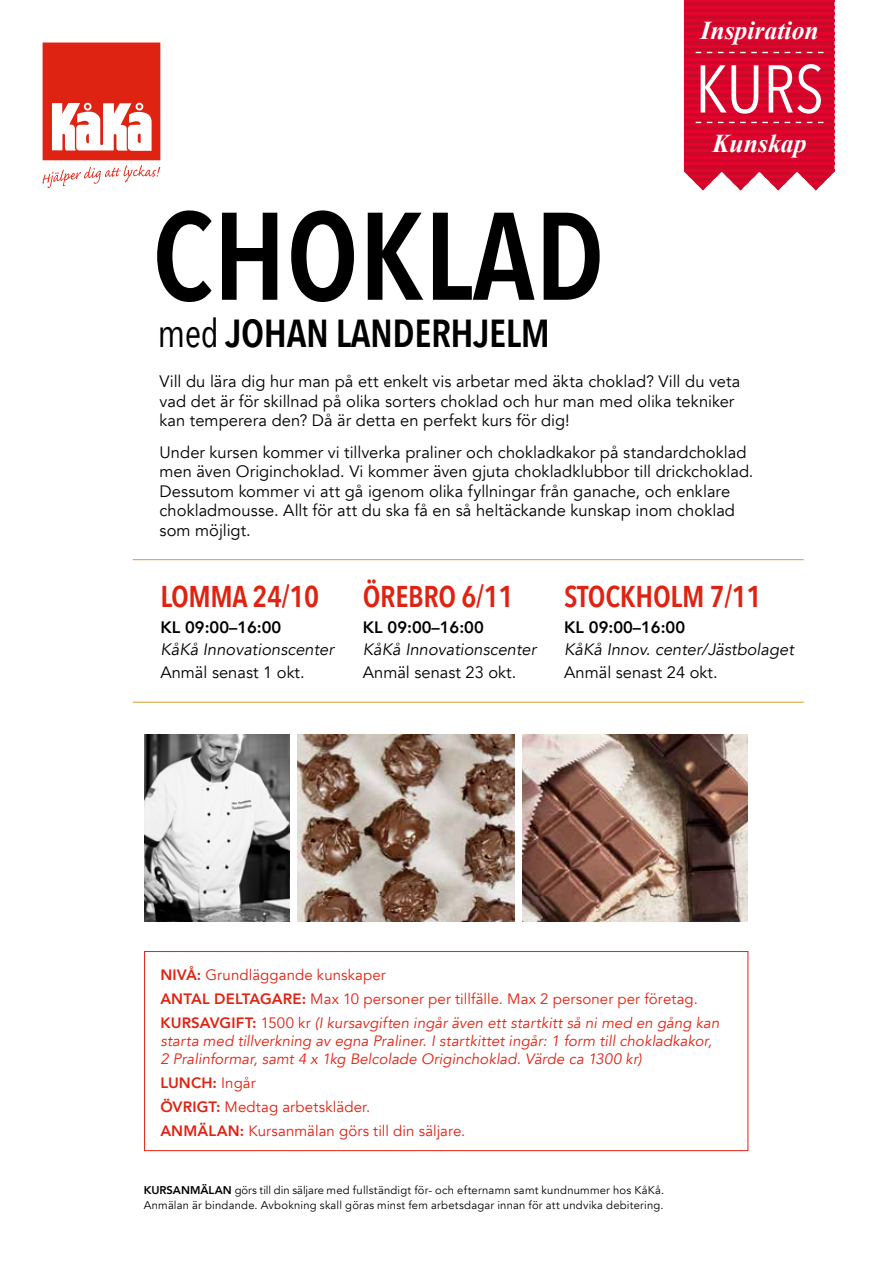
<style>
.page{position:relative;width:893px;height:1263px;background:#fff}
.page>*{position:absolute;margin:0;border:0;box-sizing:border-box;transform-origin:0 0}
.t1{font:600 123px "Avenir Next Condensed";color:#000}
.t2{font:66.6px "Avenir Next Condensed";color:#fff}
.t3{font:600 39px "Avenir Next Condensed";letter-spacing:-.01em;color:#000}
.t4{font:600 30px "Avenir Next Condensed";letter-spacing:-.01em;color:#df2312}
.t5{font:italic 700 25.65px "Times New Roman";color:#fff}
.t6{font:16.5px/19.5px "Avenir";color:#000}
.t7{font:italic 16.5px "Avenir";color:#000}
.t8{font:800 16.5px "Avenir";color:#000}
.t9{font:15px/24px "Avenir";letter-spacing:.005em;color:#df2312}
.t10{font:italic 15px/18px "Avenir";letter-spacing:.005em;color:#df2312}
.t11{font:11.25px/15px "Avenir";letter-spacing:.02em;color:#000}
.s1{font-weight:400}
.s2{font-weight:800}
.s3{font-style:italic}
</style>
<div class="page">
<svg style="left:43px;top:43px;width:117px;height:145px"></svg>
<div style="left:144px;top:951px;width:604px;height:200px;border:1px solid #df2312"></div>
<hr style="left:133px;top:559px;width:671px;height:1px;background:#d39d2f">
<hr style="left:133px;top:702px;width:671px;height:1px;background:#d39d2f">
<img style="left:298px;top:734px;width:216px;height:187px">
<img style="left:522px;top:734px;width:226px;height:187px">
<img style="left:145px;top:734px;width:144px;height:187px">
<svg style="left:684px;top:0;width:150px;height:190px;background:#d81336"></svg>
<h3 class="t5" style="left:700px;top:12px;width:120px">Inspiration</h3>
<h2 class="t2" style="left:695px;top:32px;width:130px">KURS</h2>
<h1 class="t1" style="left:152px;top:150px;width:454px">CHOKLAD</h1>
<h3 class="t3" style="left:157px;top:299px;width:394px"><span class="s1">med</span> JOHAN LANDERHJELM</h3>
<h3 class="t5" style="left:712px;top:125px;width:96px">Kunskap</h3>
<p class="t6" style="left:160px;top:372px;width:582px">Vill du lära dig hur man på ett enkelt vis arbetar med äkta choklad? Vill du veta vad det är för skillnad på olika sorters choklad och hur man med olika tekniker kan temperera den? Då är detta en perfekt kurs för dig!</p>
<p class="t6" style="left:160px;top:443px;width:595px">Under kursen kommer vi tillverka praliner och chokladkakor på standardchoklad men även Originchoklad. Vi kommer även gjuta chokladklubbor till drickchoklad.<br>Dessutom kommer vi att gå igenom olika fyllningar från ganache, och enklare chokladmousse. Allt för att du ska få en så heltäckande kunskap inom choklad som möjligt.</p>
<h3 class="t4" style="left:160px;top:571px;width:160px">LOMMA 24/10</h3>
<p class="t8" style="left:160px;top:614px;width:122px">KL 09:00–16:00</p>
<p class="t7" style="left:160px;top:640px;width:175px">KåKå Innovationscenter</p>
<p class="t6" style="left:160px;top:663px;width:146px">Anmäl senast 1 okt.</p>
<h3 class="t4" style="left:363px;top:571px;width:152px">ÖREBRO 6/11</h3>
<p class="t8" style="left:363px;top:614px;width:122px">KL 09:00–16:00</p>
<p class="t7" style="left:363px;top:640px;width:175px">KåKå Innovationscenter</p>
<p class="t6" style="left:363px;top:663px;width:155px">Anmäl senast 23 okt.</p>
<h3 class="t4" style="left:564px;top:571px;width:199px">STOCKHOLM 7/11</h3>
<p class="t8" style="left:564px;top:614px;width:122px">KL 09:00–16:00</p>
<p class="t7" style="left:564px;top:640px;width:231px">KåKå Innov. center/Jästbolaget</p>
<p class="t6" style="left:564px;top:663px;width:155px">Anmäl senast 24 okt.</p>
<p class="t9" style="left:160px;top:963px;width:561px"><span class="s2">NIVÅ:</span> Grundläggande kunskaper<br><span class="s2">ANTAL DELTAGARE:</span> Max 10 personer per tillfälle. Max 2 personer per företag.<br><span class="s2">KURSAVGIFT:</span> 1500 kr <span class="s3">(I kursavgiften ingår även ett startkitt så ni med en gång kan</span></p>
<p class="t10" style="left:160px;top:1032px;width:553px">starta med tillverkning av egna Praliner. I startkittet ingår: 1 form till chokladkakor,<br>2 Pralinformar, samt 4 x 1kg Belcolade Originchoklad. Värde ca 1300 kr)</p>
<p class="t9" style="left:160px;top:1071px;width:307px"><span class="s2">LUNCH:</span> Ingår<br><span class="s2">ÖVRIGT:</span> Medtag arbetskläder.<br><span class="s2">ANMÄLAN:</span> Kursanmälan görs till din säljare.</p>
<p class="t11" style="left:144px;top:1183px;width:522px"><span class="s2">KURSANMÄLAN</span> görs till din säljare med fullständigt för- och efternamn samt kundnummer hos KåKå.<br>Anmälan är bindande. Avbokning skall göras minst fem arbetsdagar innan för att undvika debitering.</p>
</div>
